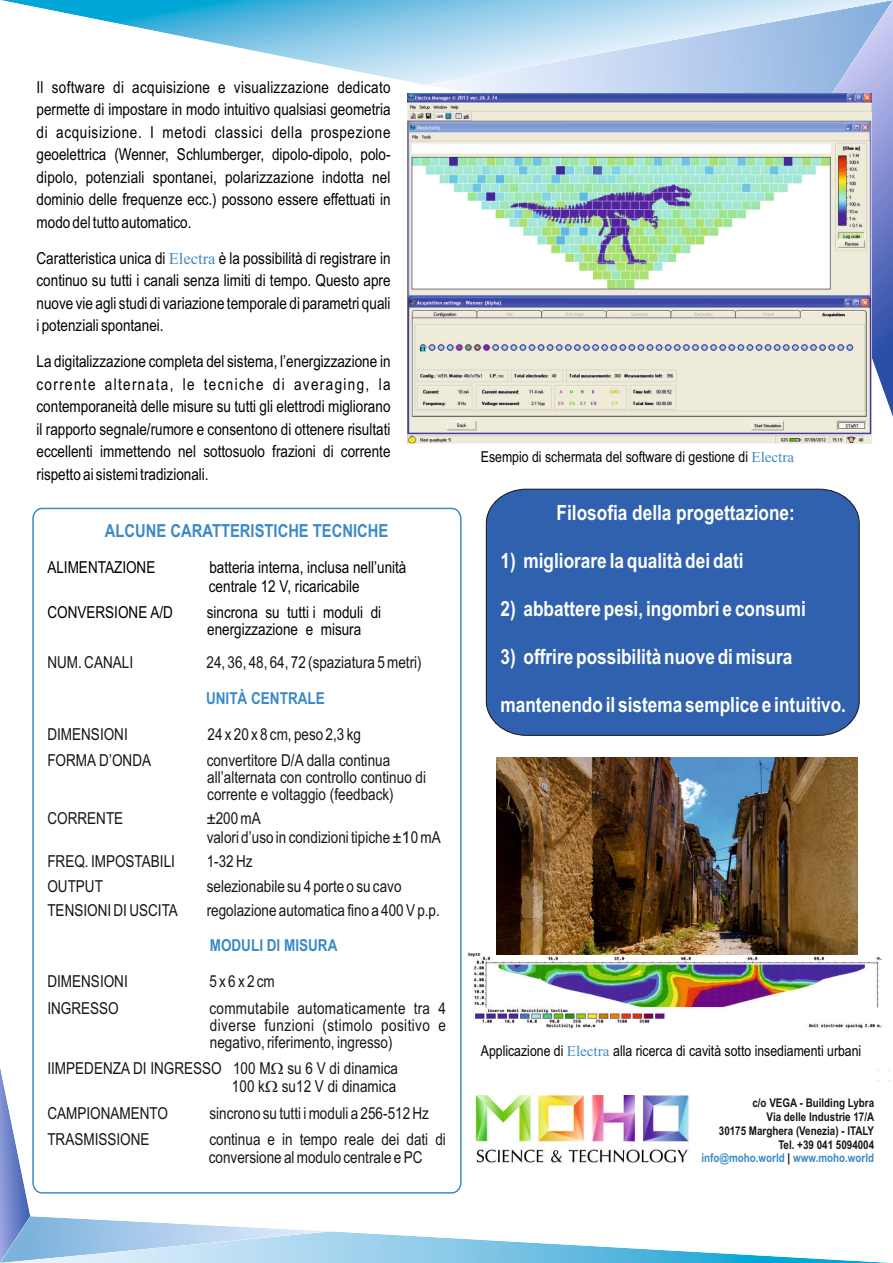
<style>
.page{position:relative;width:893px;height:1263px;background:#fff}
.page>*{position:absolute;margin:0;border:0;box-sizing:border-box;transform-origin:0 0}
.t1{font:700 21px "Arial Narrow";color:#fff}
.t2{font:700 18px "Arial Narrow";color:#3b8ac6}
.t3{font:16.5px/22.5px "Arial Narrow";color:#000;text-align:justify}
.t4{font:16.5px/17px "Arial Narrow";color:#151616}
.t5{font:700 16.5px "Arial Narrow";color:#3b8ac6}
.t6{font:15px "Arial Narrow";color:#000}
.t7{font:700 12px/13.6px "Arial Narrow";color:#151616;text-align:right}
.t8{font:700 12px "Arial Narrow";color:#3b8ac6}
.t9{font:700 12px "Arial Narrow";color:#000}
.s1{font-family:"Mongolian Baiti";color:#3b8ac6}
.s2{font-family:"Arial"}
</style>
<div class="page">
<svg style="left:872px;top:148px;width:21px;height:269px;background:#697bc2"></svg>
<svg style="left:436px;top:85px;width:457px;height:63px;background:#bbc8ec"></svg>
<svg style="left:1px;top:0;width:892px;height:85px"></svg>
<div style="left:486px;top:489px;width:373px;height:247px;background:#2f61af"></div>
<svg style="left:32px;top:507px;width:430px;height:556px"></svg>
<img style="left:407px;top:93px;width:465px;height:350px">
<img style="left:468px;top:949px;width:415px;height:83px">
<img style="left:497px;top:757px;width:360px;height:197px">
<svg style="left:0;top:1063px;width:889px;height:200px"></svg>
<p class="t3" style="left:37px;top:75px;width:356px">Il software di acquisizione e visualizzazione dedicato permette di impostare in modo intuitivo qualsiasi geometria di acquisizione. I metodi classici della prospezione geoelettrica (Wenner, Schlumberger, dipolo-dipolo, polo&shy;dipolo, potenziali spontanei, polarizzazione indotta nel dominio delle frequenze ecc.) possono essere effettuati in modo del tutto automatico.</p>
<p class="t3" style="left:37px;top:246px;width:356px">Caratteristica unica di <span class="s1">Electra</span> è la possibilità di registrare in continuo su tutti i canali senza limiti di tempo. Questo apre nuove vie agli studi di variazione temporale di parametri quali i potenziali spontanei.</p>
<p class="t3" style="left:37px;top:349px;width:356px">La digitalizzazione completa del sistema, l’energizzazione in corrente alternata, le tecniche di averaging, la contemporaneità delle misure su tutti gli elettrodi migliorano il rapporto segnale/rumore e consentono di ottenere risultati eccellenti immettendo nel sottosuolo frazioni di corrente rispetto ai sistemi tradizionali.</p>
<p class="t2" style="left:105px;top:517px;width:285px">ALCUNE CARATTERISTICHE TECNICHE</p>
<p class="t3" style="left:47px;top:555px;width:110px">ALIMENTAZIONE</p>
<p class="t3" style="left:209px;top:557px;width:199px;line-height:18.8px">batteria interna, inclusa nell’unità centrale 12 V, ricaricabile</p>
<p class="t3" style="left:47px;top:600px;width:127px">CONVERSIONE A/D</p>
<p class="t3" style="left:207px;top:603px;width:176px;line-height:17px">sincrona su tutti i moduli di energizzazione e misura</p>
<p class="t4" style="left:47px;top:653px;width:87px">NUM. CANALI</p>
<p class="t4" style="left:207px;top:653px;width:217px">24, 36, 48, 64, 72 (spaziatura 5 metri)</p>
<p class="t5" style="left:206px;top:686px;width:120px">UNITÀ CENTRALE</p>
<p class="t4" style="left:47px;top:725px;width:82px">DIMENSIONI</p>
<p class="t4" style="left:207px;top:725px;width:155px">24 x 20 x 8 cm, peso 2,3 kg</p>
<p class="t4" style="left:47px;top:751px;width:105px">FORMA D’ONDA</p>
<p class="t4" style="left:207px;top:751px;width:221px">convertitore D/A dalla continua all’alternata con controllo continuo di corrente e voltaggio (feedback)</p>
<p class="t4" style="left:47px;top:809px;width:77px">CORRENTE</p>
<p class="t4" style="left:207px;top:809px;width:56px"><span class="s2">±</span>200 mA</p>
<p class="t4" style="left:207px;top:828px;width:236px">valori d’uso in condizioni tipiche <span class="s2">±1</span>0 mA</p>
<p class="t4" style="left:47px;top:852px;width:129px">FREQ. IMPOSTABILI</p>
<p class="t4" style="left:207px;top:852px;width:47px">1-32 Hz</p>
<p class="t4" style="left:47px;top:877px;width:57px">OUTPUT</p>
<p class="t4" style="left:207px;top:877px;width:196px">selezionabile su 4 porte o su cavo</p>
<p class="t4" style="left:47px;top:901px;width:132px">TENSIONI DI USCITA</p>
<p class="t4" style="left:207px;top:901px;width:235px">regolazione automatica fino a 400 V p.p.</p>
<p class="t5" style="left:210px;top:933px;width:129px">MODULI DI MISURA</p>
<p class="t4" style="left:47px;top:972px;width:82px">DIMENSIONI</p>
<p class="t4" style="left:209px;top:972px;width:67px">5 x 6 x 2 cm</p>
<p class="t4" style="left:47px;top:999px;width:73px">INGRESSO</p>
<p class="t4" style="left:209px;top:999px;width:238px;text-align:justify">commutabile automaticamente tra 4 diverse funzioni (stimolo positivo e negativo, riferimento, ingresso)</p>
<p class="t4" style="left:47px;top:1059px;width:352px">IIMPEDENZA DI INGRESSO 100 M su 6 V di dinamica</p>
<p class="t4" style="left:232px;top:1077px;width:166px">100 k su12 V di dinamica</p>
<p class="t4" style="left:47px;top:1104px;width:122px">CAMPIONAMENTO</p>
<p class="t4" style="left:209px;top:1104px;width:221px">sincrono su tutti i moduli a 256-512 Hz</p>
<p class="t4" style="left:47px;top:1130px;width:104px">TRASMISSIONE</p>
<p class="t4" style="left:209px;top:1130px;width:239px;line-height:18px">continua e in tempo reale dei dati di conversione al modulo centrale e PC</p>
<p class="t6" style="left:481px;top:446px;width:315px">Esempio di schermata del software di gestione di <span class="s1">Electra</span></p>
<p class="t1" style="left:557px;top:496px;width:240px">Filosofia della progettazione:</p>
<p class="t1" style="left:501px;top:544px;width:245px">1) migliorare la qualità dei dati</p>
<p class="t1" style="left:501px;top:592px;width:307px">2) abbattere pesi, ingombri e consumi</p>
<p class="t1" style="left:501px;top:640px;width:293px">3) offrire possibilità nuove di misura</p>
<p class="t1" style="left:501px;top:688px;width:347px">mantenendo il sistema semplice e intuitivo.</p>
<p class="t6" style="left:481px;top:1040px;width:382px">Applicazione di <span class="s1">Electra</span> alla ricerca di cavità sotto insediamenti urbani</p>
<p class="t7" style="left:719px;top:1096px;width:157px">c/o VEGA - Building Lybra<br>Via delle Industrie 17/A<br>30175 Marghera (Venezia) - ITALY<br>Tel. +39 041 5094004</p>
<p class="t8" style="left:701px;top:1149px;width:174px">info@moho.world www.moho.world</p>
<p class="t9" style="left:788px;top:1149px;width:4px">|</p>
</div>
